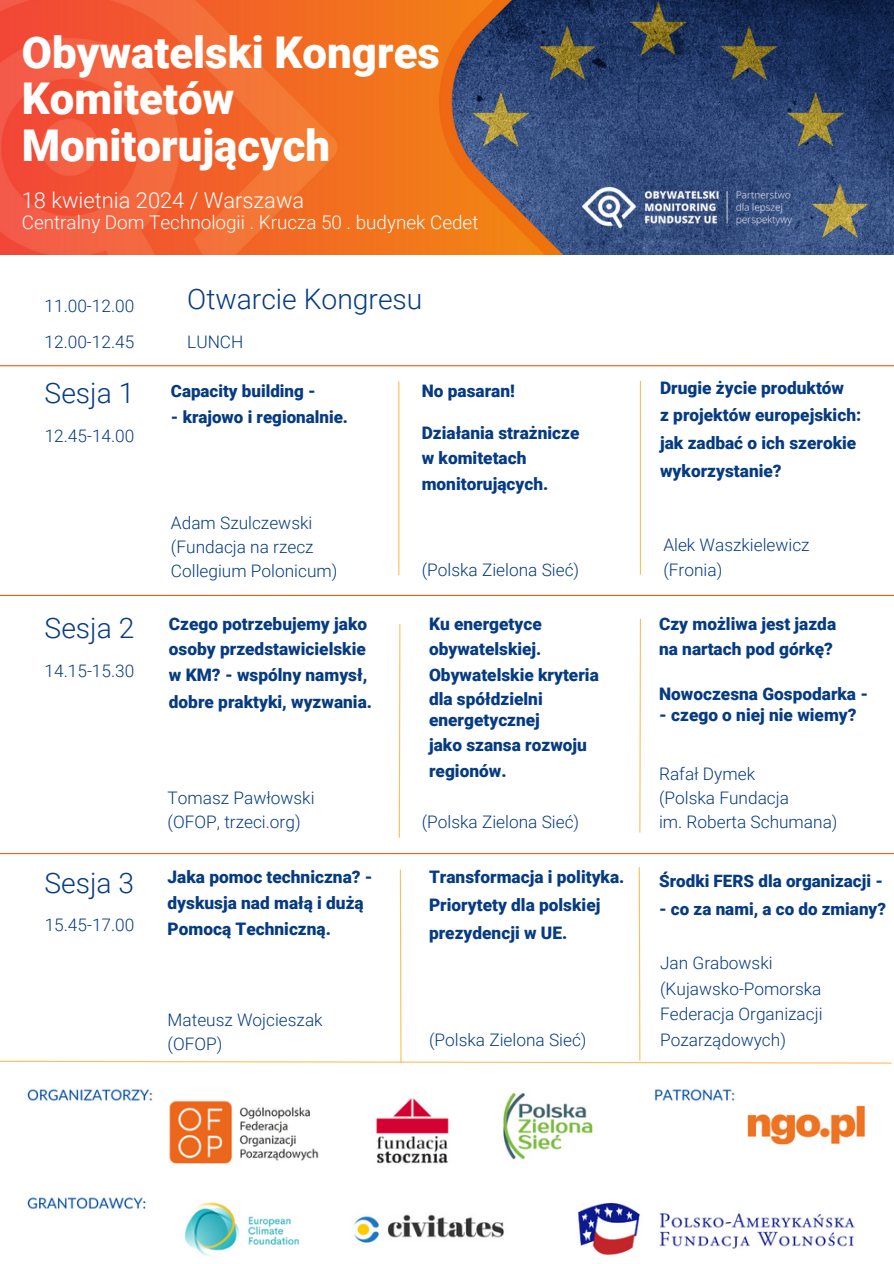
<style>
.page{position:relative;width:894px;height:1264px;background:#fff}
.page>*{position:absolute;margin:0;border:0;box-sizing:border-box;transform-origin:0 0}
.t1{font:900 43.8px/46.5px "Roboto";color:#fff}
.t2{font:300 28.2px "Roboto";color:#063b82}
.t3{font:300 21.9px "Roboto";color:#fff}
.t4{font:300 18.9px "Roboto";color:#fff}
.t5{font:900 17.25px/26px "Roboto";color:#063b82}
.t6{font:300 17.25px/24px "Roboto";color:#063b82}
.t7{font:900 16.95px "Roboto";color:#063b82}
</style>
<div class="page">
<img style="left:0;top:0;width:893px;height:254px">
<img style="left:582px;top:187px;width:209px;height:41px">
<hr style="left:0;top:365px;width:893px;height:1px;background:#eb6011">
<hr style="left:0;top:595px;width:893px;height:1px;background:#eb6011">
<hr style="left:0;top:853px;width:893px;height:1px;background:#eb6011">
<hr style="left:398px;top:381px;width:1px;height:194px;background:#ffbd59">
<hr style="left:639px;top:381px;width:1px;height:193px;background:#ffbd59">
<svg style="left:398px;top:623px;width:3px;height:215px"></svg>
<svg style="left:639px;top:618px;width:2px;height:215px"></svg>
<svg style="left:0;top:867px;width:892px;height:197px"></svg>
<img style="left:27px;top:1089px;width:838px;height:168px">
<p class="t1" style="left:22px;top:30px;width:419px">Obywatelski Kongres<br>Komitetów<br>Monitorujących</p>
<p class="t3" style="left:22px;top:187px;width:284px">18 kwietnia 2024 / Warszawa</p>
<h6 class="t4" style="left:22px;top:212px;width:458px">Centralny Dom Technologii . Krucza 50 . budynek Cedet</h6>
<h6 class="t6" style="left:45px;top:294px;width:91px">11.00-12.00</h6>
<h2 class="t6" style="left:45px;top:330px;width:91px">12.00-12.45</h2>
<h5 class="t2" style="left:45px;top:377px;width:91px">Sesja 1</h5>
<h6 class="t6" style="left:45px;top:424px;width:91px">12.45-14.00</h6>
<h6 class="t2" style="left:45px;top:611px;width:91px">Sesja 2</h6>
<h4 class="t6" style="left:45px;top:658px;width:91px">14.15-15.30</h4>
<h5 class="t2" style="left:44px;top:866px;width:91px">Sesja 3</h5>
<h2 class="t6" style="left:45px;top:913px;width:91px">15.45-17.00</h2>
<h5 class="t2" style="left:187px;top:282px;width:236px">Otwarcie Kongresu</h5>
<h5 class="t6" style="left:187px;top:330px;width:58px">LUNCH</h5>
<p class="t7" style="left:171px;top:381px;width:146px">Capacity building -</p>
<p class="t7" style="left:171px;top:407px;width:178px">- krajowo i regionalnie.</p>
<h6 class="t6" style="left:171px;top:511px;width:168px">Adam Szulczewski (Fundacja na rzecz<br>Collegium Polonicum)</h6>
<h6 class="t5" style="left:421px;top:378px;width:95px">No pasaran!</h6>
<h6 class="t5" style="left:421px;top:420px;width:159px;line-height:25.3px">Działania strażnicze w komitetach monitorujących.</h6>
<h6 class="t6" style="left:421px;top:557px;width:159px">(Polska Zielona Sieć)</h6>
<h6 class="t5" style="left:169px;top:610px;width:204px">Czego potrzebujemy jako osoby przedstawicielskie w KM? - wspólny namysł, dobre praktyki, wyzwania.</h6>
<h6 class="t5" style="left:429px;top:610px;width:171px">Ku energetyce obywatelskiej.<br>Obywatelskie kryteria</h6>
<h6 class="t5" style="left:429px;top:688px;width:115px;line-height:21.1px">dla spółdzielni energetycznej</h6>
<h6 class="t5" style="left:429px;top:732px;width:159px">jako szansa rozwoju regionów.</h6>
<h2 class="t6" style="left:167px;top:786px;width:148px">Tomasz Pawłowski (OFOP, trzeci.org)</h2>
<h5 class="t5" style="left:167px;top:864px;width:206px">Jaka pomoc techniczna? - dyskusja nad małą i dużą<br>Pomocą Techniczną.</h5>
<h5 class="t6" style="left:167px;top:1008px;width:157px">Mateusz Wojcieszak (OFOP)</h5>
<h6 class="t6" style="left:421px;top:810px;width:159px">(Polska Zielona Sieć)</h6>
<h6 class="t5" style="left:429px;top:862px;width:197px;line-height:28.2px">Transformacja i polityka.<br>Priorytety dla polskiej prezydencji w UE.</h6>
<h5 class="t6" style="left:429px;top:1027px;width:159px">(Polska Zielona Sieć)</h5>
<h6 class="t5" style="left:660px;top:374px;width:202px;line-height:27.9px">Drugie życie produktów<br>z projektów europejskich: jak zadbać o ich szerokie wykorzystanie?</h6>
<h6 class="t6" style="left:663px;top:533px;width:148px">Alek Waszkielewicz (Fronia)</h6>
<h6 class="t5" style="left:659px;top:610px;width:178px">Czy możliwa jest jazda na nartach pod górkę?</h6>
<h5 class="t5" style="left:659px;top:681px;width:210px">Nowoczesna Gospodarka -</h5>
<h5 class="t5" style="left:659px;top:702px;width:199px">- czego o niej nie wiemy?</h5>
<h5 class="t6" style="left:659px;top:762px;width:180px">Rafał Dymek<br>(Polska Fundacja<br>im. Roberta Schumana)</h5>
<h6 class="t7" style="left:659px;top:871px;width:225px">Środki FERS dla organizacji -</h6>
<h6 class="t7" style="left:659px;top:899px;width:228px">- co za nami, a co do zmiany?</h6>
<h2 class="t6" style="left:660px;top:949px;width:164px;line-height:26px">Jan Grabowski (Kujawsko-Pomorska<br>Federacja Organizacji<br>Pozarządowych)</h2>
</div>
